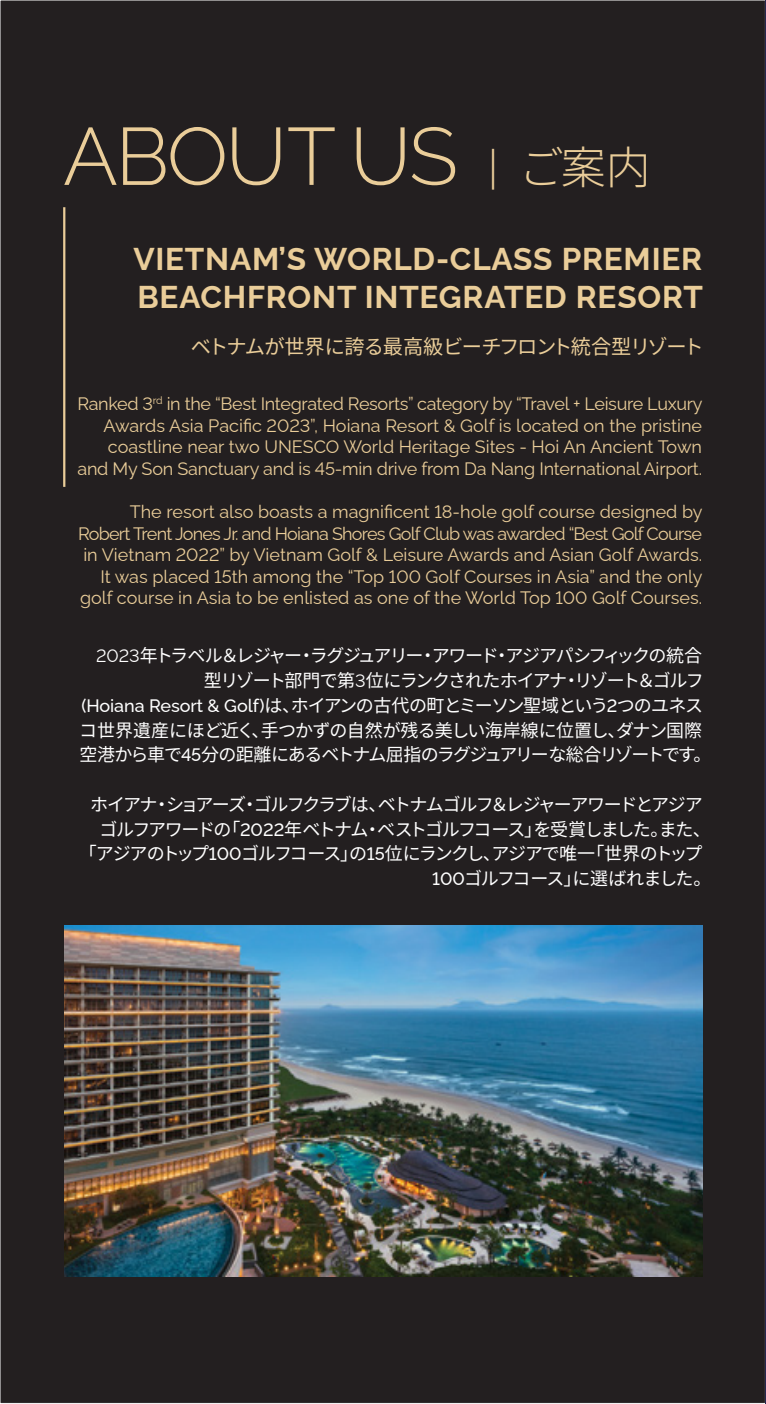
<style>
.page{position:relative;width:766px;height:1404px;background:#fff}
.page>*{position:absolute;margin:0;border:0;box-sizing:border-box;transform-origin:0 0}
.t1{font:300 45px "Noto Sans JP";color:#eacd99}
.t2{font:700 31.5px/38.2px "Raleway";letter-spacing:.025em;color:#eacd99}
.t3{font:20.25px "Noto Sans JP";letter-spacing:-.055em;color:#eacd99}
.t4{font:18px/21.6px "Raleway";color:#eacd99;text-align:right}
.t5{font:18px "Noto Sans JP";letter-spacing:-.075em;color:#fff}
.t6{font:18px "Noto Sans JP";letter-spacing:-.055em;color:#fff}
.t7{font:18px "Noto Sans JP";letter-spacing:-.025em;color:#fff}
.s1{font-family:"Raleway"}
.s2{font-family:"Raleway";font-weight:500}
</style>
<div class="page">
<div style="left:0;top:0;width:765px;height:1403px;background:#231f20"></div>
<svg style="left:64px;top:127px;width:53px;height:58px"></svg>
<svg style="left:123px;top:127px;width:42px;height:58px"></svg>
<svg style="left:171px;top:127px;width:53px;height:58px"></svg>
<svg style="left:232px;top:127px;width:48px;height:58px"></svg>
<svg style="left:288px;top:127px;width:47px;height:58px"></svg>
<svg style="left:357px;top:127px;width:48px;height:58px"></svg>
<svg style="left:412px;top:127px;width:43px;height:58px"></svg>
<hr style="left:63px;top:207px;width:2px;height:280px;background:#eacd99">
<img style="left:64px;top:925px;width:638px;height:351px">
<h1 class="t1" style="left:488px;top:142px;width:164px"><span class="s1">|</span> ご案内</h1>
<h2 class="t2" style="left:133px;top:236px;width:571px">VIETNAM’S WORLD-CLASS PREMIER<br>BEACHFRONT INTEGRATED RESORT</h2>
<p class="t3" style="left:191px;top:335px;width:514px">ベトナムが世界に誇る最高級ビーチフロント統合型リゾート</p>
<p class="t4" style="left:77px;top:391px;width:627px">Ranked 3<sup>rd</sup> in the “Best Integrated Resorts” category by “Travel + Leisure Luxury Awards Asia Pacific 2023”, Hoiana Resort &amp; Golf is located on the pristine coastline near two UNESCO World Heritage Sites - Hoi An Ancient Town and My Son Sanctuary and is 45-min drive from Da Nang International Airport.</p>
<p class="t4" style="left:78px;top:499px;width:626px">The resort also boasts a magnificent 18-hole golf course designed by Robert Trent Jones Jr. and Hoiana Shores Golf Club was awarded “Best Golf Course in Vietnam 2022” by Vietnam Golf &amp; Leisure Awards and Asian Golf Awards.<br>It was placed 15th among the “Top 100 Golf Courses in Asia” and the only golf course in Asia to be enlisted as one of the World Top 100 Golf Courses.</p>
<p class="t5" style="left:96px;top:645px;width:608px"><span class="s1">2023</span>年トラベル＆レジャー・ラグジュアリー・アワード・アジアパシフィックの統合</p>
<p class="t5" style="left:204px;top:670px;width:501px">型リゾート部門で第<span class="s1">3</span>位にランクされたホイアナ・リゾート＆ゴルフ</p>
<p class="t6" style="left:81px;top:695px;width:623px"><span class="s2">(Hoiana Resort &amp; Golf)</span>は、ホイアンの古代の町とミーソン聖域という<span class="s2">2</span>つのユネス</p>
<p class="t7" style="left:79px;top:720px;width:624px">コ世界遺産にほど近く、手つかずの自然が残る美しい海岸線に位置し、ダナン国際</p>
<p class="t5" style="left:79px;top:744px;width:633px">空港から車で<span class="s2">45</span>分の距離にあるベトナム屈指のラグジュアリーな総合リゾートです。</p>
<p class="t5" style="left:90px;top:794px;width:614px">ホイアナ・ショアーズ・ゴルフクラブは、ベトナムゴルフ＆レジャーアワードとアジア</p>
<p class="t5" style="left:100px;top:819px;width:613px">ゴルフアワードの「<span class="s2">2022</span>年ベトナム・ベストゴルフコース」を受賞しました。また、</p>
<p class="t5" style="left:79px;top:843px;width:625px">「アジアのトップ<span class="s2">100</span>ゴルフコース」の<span class="s2">15</span>位にランクし、アジアで唯一「世界のトップ</p>
<p class="t5" style="left:432px;top:868px;width:281px"><span class="s2">100</span>ゴルフコース」に選ばれました。</p>
</div>
